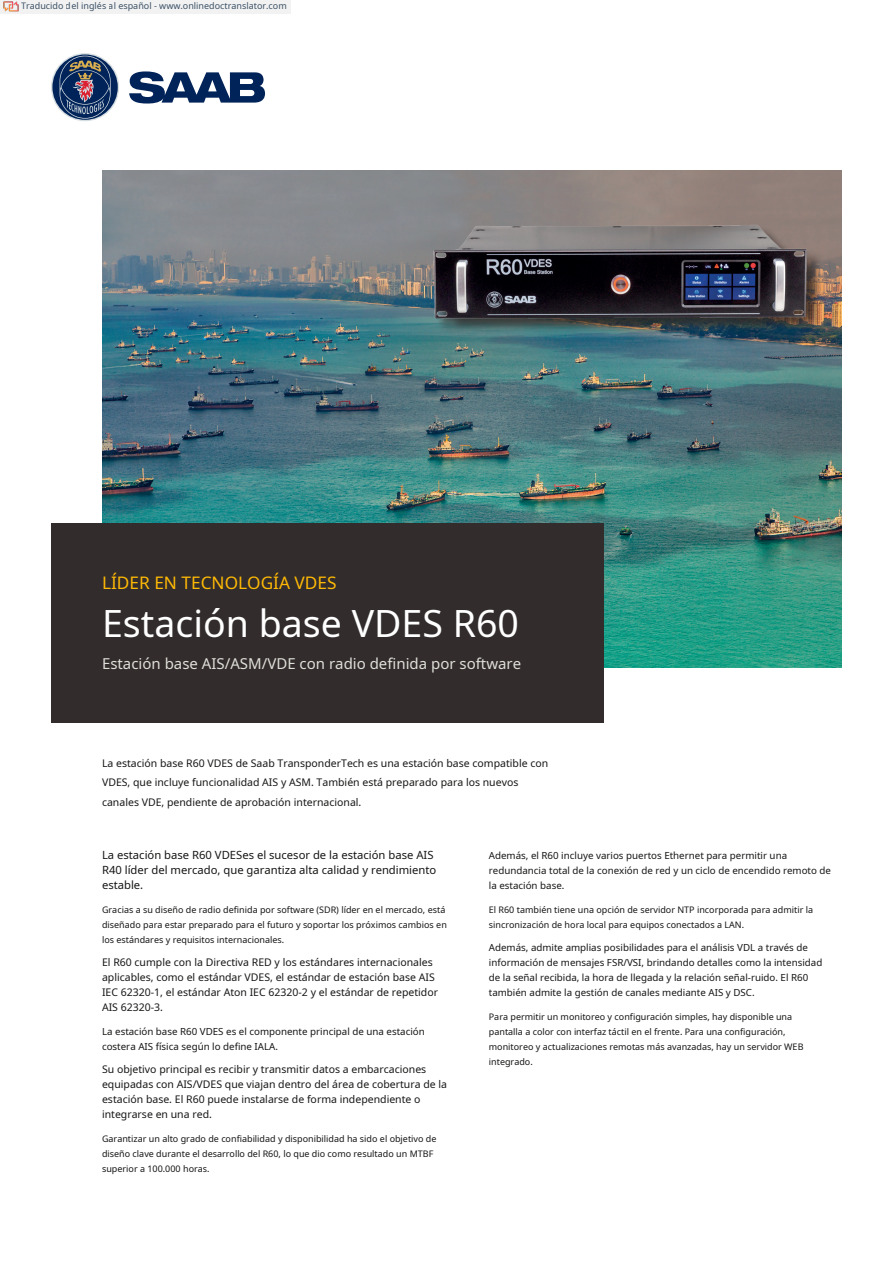
<style>
.page{position:relative;width:893px;height:1263px;background:#fff}
.page>*{position:absolute;margin:0;border:0;box-sizing:border-box;transform-origin:0 0}
.t1{font:37.5px "Noto Sans";color:#fff}
.t2{font:17.25px "Noto Sans";color:#ffb905}
.t3{font:15px "Noto Sans";color:#dfdfd9}
.t4{font:11.25px/15px "Noto Sans";color:#171615}
.t5{font:10.5px/15px "Noto Sans";color:#171615}
.t6{font:9.75px/15px "Noto Sans";color:#171615}
.t7{font:9px/15px "Noto Sans";color:#171615}
.t8{font:9px "Noto Sans";color:rgb(15 43 70/.8)}
</style>
<div class="page">
<img style="left:102px;top:170px;width:740px;height:498px">
<svg style="left:51px;top:53px;width:68px;height:68px"></svg>
<svg style="left:52px;top:54px;width:66px;height:66px"></svg>
<svg style="left:60px;top:56px;width:51px;height:63px;background:#4a5978"></svg>
<svg style="left:129px;top:71px;width:136px;height:33px"></svg>
<div style="left:51px;top:523px;width:553px;height:200px;background:#322d2c"></div>
<div style="left:435px;top:226px;width:388px;height:108px;background:#231f20;opacity:.75"></div>
<img style="left:427px;top:222px;width:383px;height:100px">
<div style="left:0;top:0;width:291px;height:14px;background:#f2f2f2"></div>
<img style="left:4px;top:1px;width:15px;height:11px">
<p class="t8" style="left:21px;top:-1px;width:267px">Traducido del inglés al español - www.onlinedoctranslator.com</p>
<h2 class="t2" style="left:102px;top:570px;width:236px">LÍDER EN TECNOLOGÍA VDES</h2>
<h1 class="t1" style="left:102px;top:597px;width:418px">Estación base VDES R60</h1>
<h3 class="t3" style="left:102px;top:652px;width:421px">Estación base AIS/ASM/VDE con radio definida por software</h3>
<p class="t5" style="left:102px;top:753px;width:448px;line-height:19.5px">La estación base R60 VDES de Saab TransponderTech es una estación base compatible con<br>VDES, que incluye funcionalidad AIS y ASM. También está preparado para los nuevos canales VDE, pendiente de aprobación internacional.</p>
<p class="t4" style="left:102px;top:847px;width:336px">La estación base R60 VDESes el sucesor de la estación base AIS<br>R40 líder del mercado, que garantiza alta calidad y rendimiento estable.</p>
<p class="t6" style="left:489px;top:848px;width:344px">Además, el R60 incluye varios puertos Ethernet para permitir una redundancia total de la conexión de red y un ciclo de encendido remoto de la estación base.</p>
<p class="t7" style="left:102px;top:901px;width:346px">Gracias a su diseño de radio definida por software (SDR) líder en el mercado, está diseñado para estar preparado para el futuro y soportar los próximos cambios en los estándares y requisitos internacionales.</p>
<p class="t7" style="left:489px;top:902px;width:326px">El R60 también tiene una opción de servidor NTP incorporada para admitir la sincronización de hora local para equipos conectados a LAN.</p>
<p class="t6" style="left:489px;top:940px;width:335px">Además, admite amplias posibilidades para el análisis VDL a través de información de mensajes FSR/VSI, brindando detalles como la intensidad de la señal recibida, la hora de llegada y la relación señal-ruido. El R60 también admite la gestión de canales mediante AIS y DSC.</p>
<p class="t5" style="left:102px;top:954px;width:337px">El R60 cumple con la Directiva RED y los estándares internacionales aplicables, como el estándar VDES, el estándar de estación base AIS IEC 62320-1, el estándar Aton IEC 62320-2 y el estándar de repetidor AIS 62320-3.</p>
<p class="t7" style="left:489px;top:1009px;width:316px">Para permitir un monitoreo y configuración simples, hay disponible una pantalla a color con interfaz táctil en el frente. Para una configuración, monitoreo y actualizaciones remotas más avanzadas, hay un servidor WEB integrado.</p>
<p class="t6" style="left:102px;top:1023px;width:324px">La estación base R60 VDES es el componente principal de una estación costera AIS física según lo define IALA.</p>
<p class="t5" style="left:102px;top:1061px;width:347px">Su objetivo principal es recibir y transmitir datos a embarcaciones equipadas con AIS/VDES que viajan dentro del área de cobertura de la estación base. El R60 puede instalarse de forma independiente o integrarse en una red.</p>
<p class="t7" style="left:102px;top:1131px;width:336px">Garantizar un alto grado de confiabilidad y disponibilidad ha sido el objetivo de diseño clave durante el desarrollo del R60, lo que dio como resultado un MTBF superior a 100.000 horas.</p>
</div>
